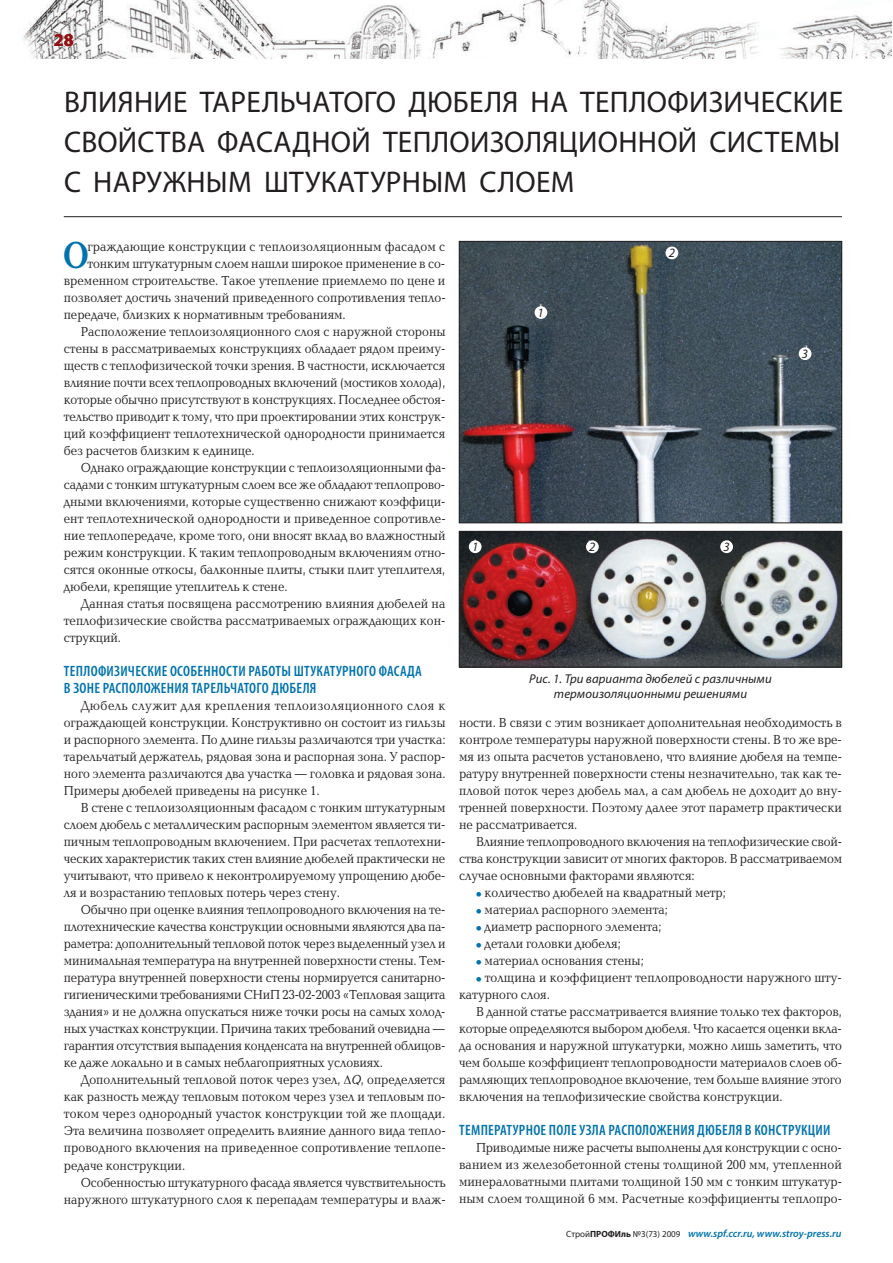
<style>
.page{position:relative;width:893px;height:1263px;background:#fff}
.page>*{position:absolute;margin:0;border:0;box-sizing:border-box;transform-origin:0 0}
.t1{font:700 38.85px "Baltica C";color:#0073ae;scale:.8 1}
.t2{font:30px/40.2px "Myriad Pro";letter-spacing:.01em;color:#231f20;text-align:justify}
.t3{font:700 18px "Myriad Pro";color:#941114}
.t4{font:600 condensed 15px/17px "Myriad Pro";letter-spacing:.02em;color:#0073ae}
.t5{font:13.5px/17px "Baltica C";color:#231f20;text-align:justify;scale:.9 1}
.t6{font:italic 12.75px/15px "Myriad Pro";letter-spacing:.005em;color:#231f20;text-align:center}
.t7{font:italic 600 10.5px "Myriad Pro";color:#0073ae}
.s1{font-style:italic}
.s2{font-family:"Free Set C";font-weight:700;color:#0073ae}
.s3{font-weight:400;font-style:normal;font-size:9px;color:#231f20}
.s4{font-weight:700;font-style:normal;font-size:9px;color:#231f20}
</style>
<div class="page">
<img style="left:23px;top:0;width:868px;height:58px">
<hr style="left:64px;top:216px;width:778px;height:1px;background:#231f20">
<img style="left:461px;top:243px;width:379px;height:278px">
<div style="left:459px;top:241px;width:383px;height:282px;border:1px solid #231f20"></div>
<img style="left:461px;top:533px;width:379px;height:132px">
<div style="left:459px;top:531px;width:383px;height:136px;border:1px solid #231f20"></div>
<div style="left:535px;top:306px;width:12px;height:13px;background:#fff;border-radius:50%"></div>
<div style="left:665px;top:247px;width:13px;height:12px;background:#fff;border-radius:50%"></div>
<div style="left:799px;top:347px;width:12px;height:13px;background:#fff;border-radius:50%"></div>
<div style="left:469px;top:540px;width:13px;height:13px;background:#fff;border-radius:50%"></div>
<div style="left:586px;top:540px;width:13px;height:13px;background:#fff;border-radius:50%"></div>
<div style="left:720px;top:540px;width:13px;height:13px;background:#fff;border-radius:50%"></div>
<h3 class="t3" style="left:54px;top:28px;width:21px">28</h3>
<h2 class="t2" style="left:64px;top:81px;width:781px">Влияние тарельчатого дюбеля на теплофизические свойства Фасадной теплоизоляционной системы с наружным штукатурным слоем</h2>
<h1 class="t1" style="left:64px;top:234px;width:32px">О</h1>
<p class="t5" style="left:87px;top:239px;width:399px">граждающие конструкции с теплоизоляционным фасадом с</p>
<p class="t5" style="left:87px;top:256px;width:399px">тонким штукатурным слоем нашли широкое применение в со-</p>
<p class="t5" style="left:64px;top:273px;width:426px">временном строительстве. Такое утепление приемлемо по цене и</p>
<p class="t5" style="left:64px;top:290px;width:426px">позволяет достичь значений приведенного сопротивления тепло-</p>
<p class="t5" style="left:64px;top:307px;width:315px">передаче, близких к нормативным требованиям.</p>
<p class="t5" style="left:81px;top:324px;width:407px">Расположение теплоизоляционного слоя с наружной стороны</p>
<p class="t5" style="left:64px;top:341px;width:425px">стены в рассматриваемых конструкциях обладает рядом преиму-</p>
<p class="t5" style="left:64px;top:358px;width:425px">ществ с теплофизической точки зрения. В частности, исключается</p>
<p class="t5" style="left:64px;top:375px;width:426px">влияние почти всех теплопроводных включений (мостиков холода),</p>
<p class="t5" style="left:64px;top:392px;width:425px">которые обычно присутствуют в конструкциях. Последнее обстоя-</p>
<p class="t5" style="left:64px;top:409px;width:426px">тельство приводит к тому, что при проектировании этих конструк-</p>
<p class="t5" style="left:64px;top:426px;width:425px">ций коэффициент теплотехнической однородности принимается</p>
<p class="t5" style="left:64px;top:443px;width:214px">без расчетов близким к единице.</p>
<p class="t5" style="left:81px;top:460px;width:407px">Однако ограждающие конструкции с теплоизоляционными фа-</p>
<p class="t5" style="left:64px;top:477px;width:425px">садами с тонким штукатурным слоем все же обладают теплопрово-</p>
<p class="t5" style="left:64px;top:494px;width:426px">дными включениями, которые существенно снижают коэффици-</p>
<p class="t5" style="left:64px;top:511px;width:426px">ент теплотехнической однородности и приведенное сопротивле-</p>
<p class="t5" style="left:64px;top:528px;width:426px">ние теплопередаче, кроме того, они вносят вклад во влажностный</p>
<p class="t5" style="left:64px;top:545px;width:426px">режим конструкции. К таким теплопроводным включениям отно-</p>
<p class="t5" style="left:64px;top:562px;width:426px">сятся оконные откосы, балконные плиты, стыки плит утеплителя,</p>
<p class="t5" style="left:64px;top:579px;width:250px">дюбели, крепящие утеплитель к стене.</p>
<p class="t5" style="left:81px;top:596px;width:407px">Данная статья посвящена рассмотрению влияния дюбелей на</p>
<p class="t5" style="left:64px;top:613px;width:426px">теплофизические свойства рассматриваемых ограждающих кон-</p>
<p class="t5" style="left:64px;top:630px;width:65px">струкций.</p>
<p class="t4" style="left:64px;top:663px;width:360px">Теплофизические особенности работы штукатурного фасада в зоне расположения тарельчатого дюбеля</p>
<p class="t5" style="left:64px;top:698px;width:426px;text-indent:17px">Дюбель служит для крепления теплоизоляционного слоя к ограждающей конструкции. Конструктивно он состоит из гильзы и распорного элемента. По длине гильзы различаются три участка: тарельчатый держатель, рядовая зона и распорная зона. У распор&shy;ного элемента различаются два участка — головка и рядовая зона.<br>Примеры дюбелей приведены на рисунке 1.</p>
<p class="t5" style="left:64px;top:800px;width:426px;text-indent:17px">В стене с теплоизоляционным фасадом с тонким штукатурным слоем дюбель с металлическим распорным элементом является ти&shy;пичным теплопроводным включением. При расчетах теплотехни&shy;ческих характеристик таких стен влияние дюбелей практически не учитывают, что привело к неконтролируемому упрощению дюбе&shy;ля и возрастанию тепловых потерь через стену.</p>
<p class="t5" style="left:64px;top:902px;width:426px;text-indent:17px">Обычно при оценке влияния теплопроводного включения на те&shy;плотехнические качества конструкции основными являются два па&shy;раметра: дополнительный тепловой поток через выделенный узел и минимальная температура на внутренней поверхности стены. Тем&shy;пература внутренней поверхности стены нормируется санитарно&shy;гигиеническими требованиями СНиП 23-02-2003 «Тепловая защита здания» и не должна опускаться ниже точки росы на самых холод&shy;ных участках конструкции. Причина таких требований очевидна — гарантия отсутствия выпадения конденсата на внутренней облицов&shy;ке даже локально и в самых неблагоприятных условиях.</p>
<p class="t5" style="left:64px;top:1072px;width:426px;text-indent:17px">Дополнительный тепловой поток через узел, ∆<span class="s1">Q</span>, определяется как разность между тепловым потоком через узел и тепловым по&shy;током через однородный участок конструкции той же площади.<br>Эта величина позволяет определить влияние данного вида тепло&shy;проводного включения на приведенное сопротивление теплопе&shy;редаче конструкции.</p>
<p class="t5" style="left:64px;top:1174px;width:426px;text-align:right">Особенностью штукатурного фасада является чувствительность наружного штукатурного слоя к перепадам температуры и влаж-</p>
<p class="t6" style="left:537px;top:305px;width:8px">1</p>
<p class="t6" style="left:669px;top:245px;width:8px">2</p>
<p class="t6" style="left:802px;top:346px;width:8px">3</p>
<p class="t6" style="left:472px;top:539px;width:8px">1</p>
<p class="t6" style="left:589px;top:539px;width:8px">2</p>
<p class="t6" style="left:723px;top:539px;width:8px">3</p>
<p class="t6" style="left:529px;top:671px;width:244px">Рис. 1. Три варианта дюбелей с различными термоизоляционными решениями</p>
<p class="t5" style="left:459px;top:715px;width:427px">ности. В связи с этим возникает дополнительная необходимость в контроле температуры наружной поверхности стены. В то же вре&shy;мя из опыта расчетов установлено, что влияние дюбеля на темпе&shy;ратуру внутренней поверхности стены незначительно, так как те&shy;пловой поток через дюбель мал, а сам дюбель не доходит до вну&shy;тренней поверхности. Поэтому далее этот параметр практически не рассматривается.</p>
<p class="t5" style="left:459px;top:834px;width:427px;text-indent:17px">Влияние теплопроводного включения на теплофизические свой&shy;ства конструкции зависит от многих факторов. В рассматриваемом случае основными факторами являются:</p>
<p class="t5" style="left:476px;top:885px;width:279px"><span class="s2">•</span> количество дюбелей на квадратный метр;</p>
<p class="t5" style="left:476px;top:902px;width:215px"><span class="s2">•</span> материал распорного элемента;</p>
<p class="t5" style="left:476px;top:919px;width:208px"><span class="s2">•</span> диаметр распорного элемента;</p>
<p class="t5" style="left:476px;top:936px;width:163px"><span class="s2">•</span> детали головки дюбеля;</p>
<p class="t5" style="left:476px;top:953px;width:188px"><span class="s2">•</span> материал основания стены;</p>
<p class="t5" style="left:459px;top:970px;width:427px;text-indent:17px"><span class="s2">•</span> толщина и коэффициент теплопроводности наружного шту&shy;катурного слоя.</p>
<p class="t5" style="left:459px;top:1004px;width:427px;text-indent:17px">В данной статье рассматривается влияние только тех факторов, которые определяются выбором дюбеля. Что касается оценки вкла&shy;да основания и наружной штукатурки, можно лишь заметить, что чем больше коэффициент теплопроводности материалов слоев об&shy;рамляющих теплопроводное включение, тем больше влияние этого включения на теплофизические свойства конструкции.</p>
<p class="t4" style="left:459px;top:1122px;width:373px">Температурное поле узла расположения дюбеля в конструкции</p>
<p class="t5" style="left:459px;top:1140px;width:427px;text-indent:17px">Приводимые ниже расчеты выполнены для конструкции с осно&shy;ванием из железобетонной стены толщиной 200 мм, утепленной минераловатными плитами толщиной 150 мм с тонким штукатур&shy;ным слоем толщиной 6 мм. Расчетные коэффициенты теплопро-</p>
<p class="t7" style="left:566px;top:1227px;width:277px"><span class="s3">Cтрой</span><span class="s4">ПРОФИль</span> <span class="s3">№3(73) 2009</span> www.spf.ccr.ru, www.stroy-press.ru</p>
</div>
